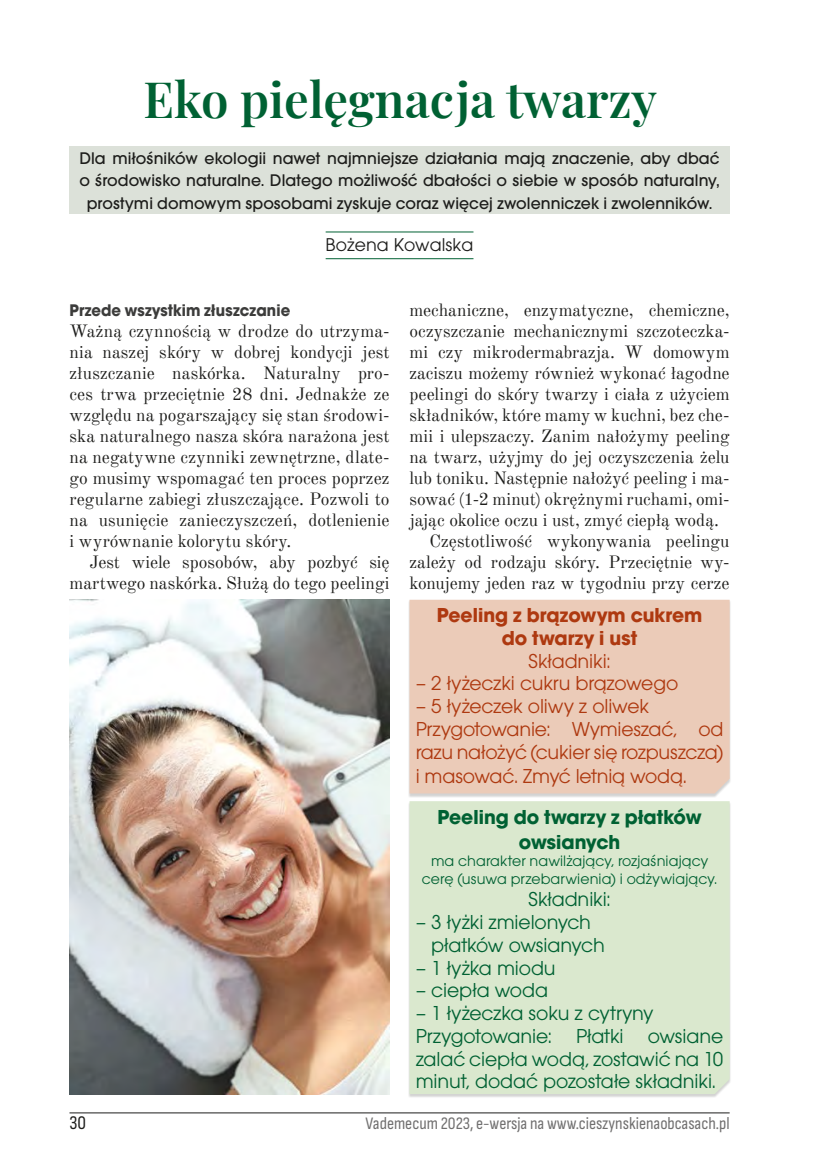
<style>
.page{position:relative;width:819px;height:1166px;background:#fff}
.page>*{position:absolute;margin:0;border:0;box-sizing:border-box;transform-origin:0 0}
._1_Tytuly{font:600 49px "Playfair Display";color:#006133}
.Box1{font:21px/22.8px "Avant Gar Got Itc TEE";letter-spacing:-.005em;color:#006133}
.Box1-2{font:21px/23.6px "Avant Gar Got Itc TEE";letter-spacing:-.01em;color:#ae3910;text-align:justify}
.Box1-3{font:700 21px/22.8px "Avant Gar Got Itc TEE";color:#ae3910;text-align:center}
.Box1-4{font:700 21px/24.5px "Avant Gar Got Itc TEE";color:#006133;text-align:center}
._4_Autorki{font:19.25px "Avant Gar Got Itc TEE";color:#1d1d1b}
.t1{font:19.25px "Sofia Sans Condensed";color:#1d1d1b}
.Tekst{font:17.5px/21px "Old Standard TT";color:#1d1d1b;text-align:justify}
._6_Tekst_1{font:17.5px/21px "Old Standard TT";letter-spacing:.005em;color:#1d1d1b;text-align:justify}
._3_Lead{font:500 17.5px/22.8px "Avant Gar Got Itc TEE";letter-spacing:.005em;color:#1d1d1b;text-align:center}
.t2{font:17.5px "Sofia Sans Condensed";color:#706f6f}
._5_Srodtytuly{font:700 17.5px "Avant Gar Got Itc TEE";letter-spacing:.01em;color:#3c3c3b;scale:.95 1}
.Box1-5{font:15.75px/17.5px "Avant Gar Got Itc TEE";letter-spacing:.005em;color:#006133;text-align:center}
</style>
<div class="page">
<hr style="left:69px;top:1112px;width:660px;height:1px;background:#1d1d1b">
<div style="left:408px;top:802px;width:323px;height:296px;background:#1d1d1b;opacity:.2"></div>
<div style="left:409px;top:801px;width:320px;height:293px;background:#dae8ce"></div>
<div style="left:408px;top:600px;width:323px;height:198px;background:#1d1d1b;opacity:.2"></div>
<div style="left:409px;top:600px;width:320px;height:193px;background:#ebcbb8"></div>
<div style="left:69px;top:147px;width:660px;height:67px;background:#dce1d9"></div>
<hr style="left:325px;top:232px;width:148px;height:1px;background:#006133">
<hr style="left:325px;top:258px;width:148px;height:1px;background:#006133">
<img style="left:69px;top:600px;width:320px;height:494px">
<p class="_1_Tytuly" style="left:143px;top:61px;width:515px">Eko pielęgnacja twarzy</p>
<p class="_3_Lead" style="left:79px;top:146px;width:641px">Dla miłośników ekologii nawet najmniejsze działania mają znaczenie, aby dbać o środowisko naturalne. Dlatego możliwość dbałości o siebie w sposób naturalny, prostymi domowym sposobami zyskuje coraz więcej zwolenniczek i zwolenników.</p>
<p class="_4_Autorki" style="left:325px;top:234px;width:149px">Bożena Kowalska</p>
<p class="_5_Srodtytuly" style="left:69px;top:299px;width:234px">Przede wszystkim złuszczanie</p>
<p class="_6_Tekst_1" style="left:69px;top:319px;width:321px">Ważną czynnością w drodze do utrzyma&shy;nia naszej skóry w dobrej kondycji jest złuszczanie naskórka. Naturalny pro&shy;ces trwa przeciętnie 28 dni. Jednakże ze względu na pogarszający się stan środowi&shy;ska naturalnego nasza skóra narażona jest na negatywne czynniki zewnętrzne, dlate&shy;go musimy wspomagać ten proces poprzez regularne zabiegi złuszczające. Pozwoli to na usunięcie zanieczyszczeń, dotlenienie i wyrównanie kolorytu skóry.</p>
<p class="Tekst" style="left:69px;top:551px;width:321px;text-align:right">Jest wiele sposobów, aby pozbyć się martwego naskórka. Służą do tego peelingi</p>
<p class="Tekst" style="left:409px;top:298px;width:321px">mechaniczne, enzymatyczne, chemiczne, oczyszczanie mechanicznymi szczoteczka&shy;mi czy mikrodermabrazja. W domowym zaciszu możemy również wykonać łagodne peelingi do skóry twarzy i ciała z użyciem składników, które mamy w kuchni, bez che&shy;mii i ulepszaczy. Zanim nałożymy peeling na twarz, użyjmy do jej oczyszczenia żelu lub toniku. Następnie nałożyć peeling i ma&shy;sować (1-2 minut) okrężnymi ruchami, omi&shy;jając okolice oczu i ust, zmyć ciepłą wodą.</p>
<p class="Tekst" style="left:409px;top:530px;width:321px;text-indent:20px">Częstotliwość wykonywania peelingu zależy od rodzaju skóry. Przeciętnie wy&shy;konujemy jeden raz w tygodniu przy cerze</p>
<p class="Box1-3" style="left:437px;top:604px;width:267px">Peeling z brązowym cukrem do twarzy i ust</p>
<p class="Box1-2" style="left:528px;top:649px;width:84px">Składniki:</p>
<p class="Box1-2" style="left:415px;top:672px;width:264px">– 2 łyżeczki cukru brązowego</p>
<p class="Box1-2" style="left:415px;top:694px;width:235px">– 5 łyżeczek oliwy z oliwek</p>
<p class="Box1-2" style="left:415px;top:717px;width:309px">Przygotowanie: Wymieszać, od razu nałożyć (cukier się rozpuszcza) i masować. Zmyć letnią wodą.</p>
<p class="Box1-4" style="left:437px;top:804px;width:266px">Peeling do twarzy z płatków owsianych</p>
<p class="Box1-5" style="left:422px;top:852px;width:297px">ma charakter nawilżający, rozjaśniający cerę (usuwa przebarwienia) i odżywiający.</p>
<p class="Box1" style="left:528px;top:888px;width:84px">Składniki:</p>
<p class="Box1" style="left:431px;top:911px;width:175px;text-indent:-15px">– 3 łyżki zmielonych płatków owsianych</p>
<p class="Box1" style="left:415px;top:956px;width:141px">– 1 łyżka miodu</p>
<p class="Box1" style="left:415px;top:979px;width:134px">– ciepła woda</p>
<p class="Box1" style="left:415px;top:1002px;width:239px">– 1 łyżeczka soku z cytryny</p>
<p class="Box1" style="left:415px;top:1024px;width:309px;text-align:justify">Przygotowanie: Płatki owsiane zalać ciepła wodą, zostawić na 10 minut, dodać pozostałe składniki.</p>
<p class="t1" style="left:69px;top:1112px;width:18px">30</p>
<p class="t2" style="left:365px;top:1113px;width:365px">Vademecum 2023, e-wersja na www.cieszynskienaobcasach.pl</p>
</div>
